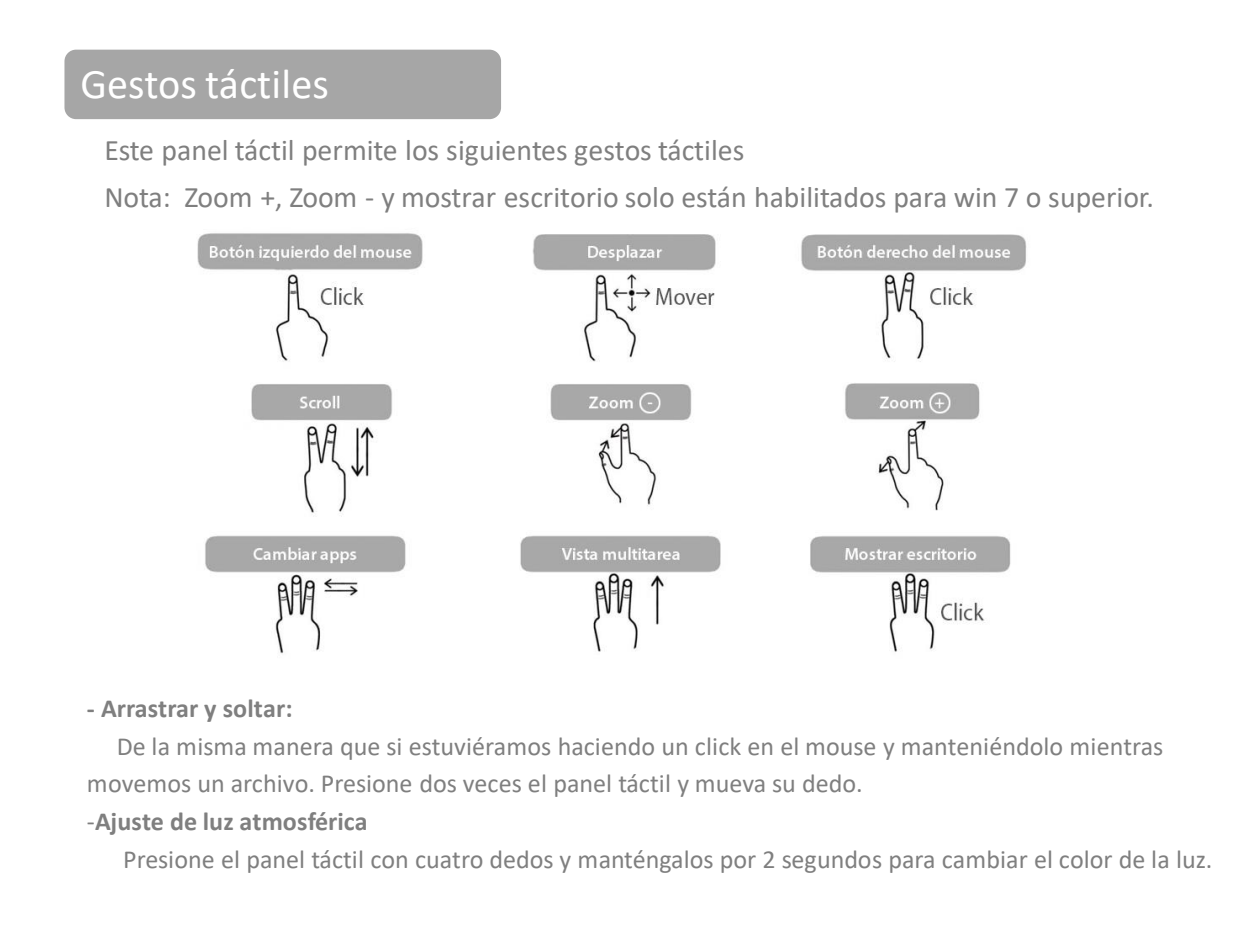
<style>
.page{position:relative;width:1260px;height:946px;background:#fff}
.page>*{position:absolute;margin:0;border:0;box-sizing:border-box;transform-origin:0 0}
.t1{font:42.18px "Calibri";color:#fff}
.t2{font:29.75px/47.2px "Calibri";color:#7f7f7f}
.t3{font:26.07px/37.6px "Calibri";color:#7f7f7f}
.t4{font:700 26.07px "Calibri";letter-spacing:.005em;color:#7f7f7f}
.s1{font-weight:700}
</style>
<div class="page">
<img style="left:197px;top:233px;width:830px;height:421px">
<div style="left:64px;top:50px;width:437px;height:69px;background:#a6a6a6;border-radius:12px"></div>
<h1 class="t1" style="left:81px;top:55px;width:250px">Gestos táctiles</h1>
<p class="t2" style="left:104px;top:125px;width:1051px">Este panel táctil permite los siguientes gestos táctiles<br>Nota: Zoom +, Zoom - y mostrar escritorio solo están habilitados para win 7 o superior.</p>
<p class="t4" style="left:87px;top:689px;width:207px">- Arrastrar y soltar:</p>
<p class="t3" style="left:87px;top:726px;width:1078px;text-indent:30px">De la misma manera que si estuviéramos haciendo un click en el mouse y manteniéndolo mientras movemos un archivo. Presione dos veces el panel táctil y mueva su dedo.<br>-<span class="s1">Ajuste de luz atmosférica</span></p>
<p class="t3" style="left:123px;top:839px;width:1091px">Presione el panel táctil con cuatro dedos y manténgalos por 2 segundos para cambiar el color de la luz.</p>
</div>
